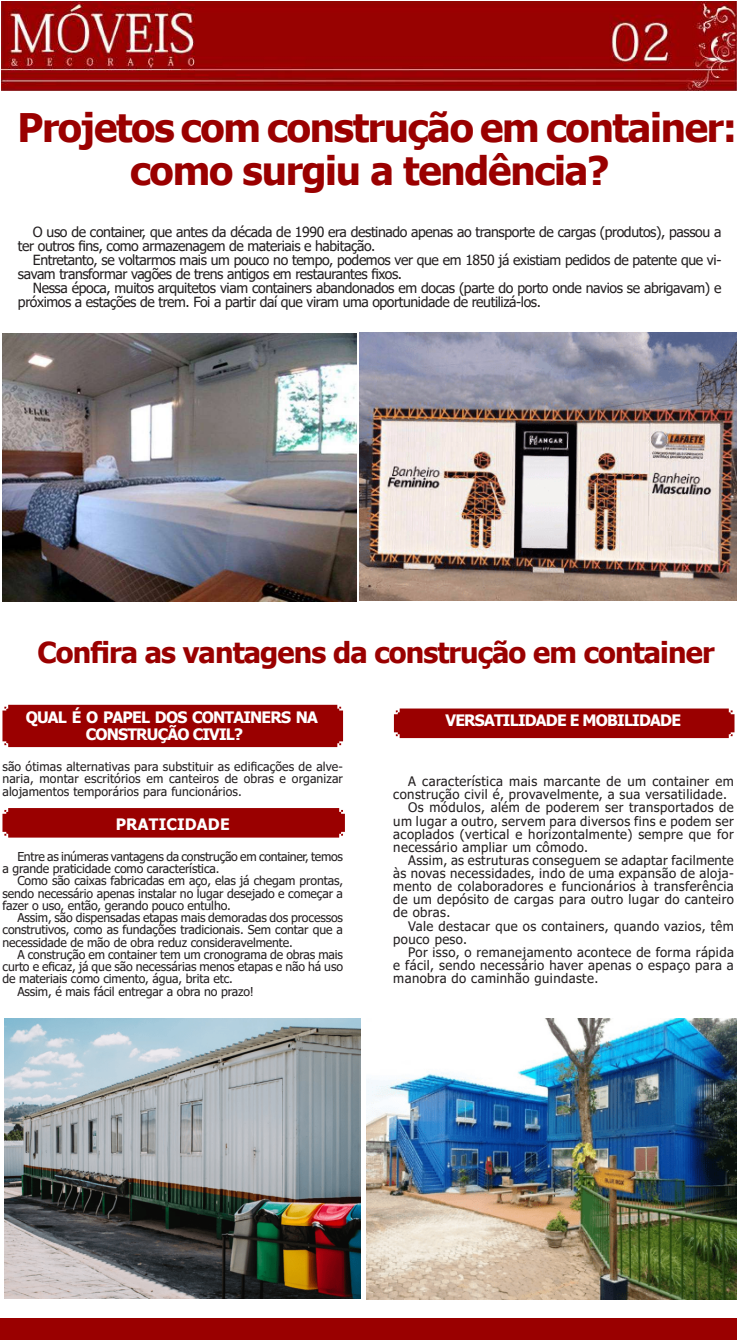
<style>
.page{position:relative;width:737px;height:1340px;background:#fff}
.page>*{position:absolute;margin:0;border:0;box-sizing:border-box;transform-origin:0 0}
.t1{font:700 39.38px/42.9px "Tahoma";letter-spacing:-.03em;color:#9a0000;text-align:center}
.t2{font:700 28.88px "Tahoma";letter-spacing:-.03em;color:#9a0000}
.t3{font:700 15.75px/17.5px "Tahoma";letter-spacing:-.05em;color:#fff}
.t4{font:700 15.75px "Tahoma";letter-spacing:.01em;color:#fff}
.t5{font:14px/14px "Tahoma";letter-spacing:-.03em;color:#231f20}
.t6{font:13.12px "Tahoma";letter-spacing:.03em;color:#231f20}
.t7{font:12.25px/12.2px "Tahoma";letter-spacing:-.01em;color:#231f20;text-align:justify}
</style>
<div class="page">
<img style="left:1px;top:1px;width:736px;height:89px">
<div style="left:0;top:1318px;width:737px;height:21px;background:#9a0000"></div>
<div style="left:2px;top:704px;width:341px;height:43px;background:#9a0000"></div>
<div style="left:394px;top:708px;width:340px;height:30px;background:#9a0000"></div>
<div style="left:2px;top:808px;width:343px;height:29px;background:#9a0000"></div>
<img style="left:4px;top:1018px;width:356px;height:280px">
<img style="left:366px;top:1018px;width:371px;height:281px">
<img style="left:2px;top:333px;width:354px;height:268px">
<img style="left:360px;top:332px;width:376px;height:268px">
<h1 class="t1" style="left:17px;top:108px;width:721px">Projetos com construção em container: como surgiu a tendência?</h1>
<p class="t5" style="left:18px;top:225px;width:705px;text-indent:15px">O uso de container, que antes da década de 1990 era destinado apenas ao transporte de cargas (produtos), passou a ter outros fins, como armazenagem de materiais e habitação.</p>
<p class="t5" style="left:18px;top:253px;width:705px;text-indent:15px">Entretanto, se voltarmos mais um pouco no tempo, podemos ver que em 1850 já existiam pedidos de patente que vi&shy;savam transformar vagões de trens antigos em restaurantes fixos.</p>
<p class="t5" style="left:18px;top:281px;width:705px;text-indent:15px">Nessa época, muitos arquitetos viam containers abandonados em docas (parte do porto onde navios se abrigavam) e próximos a estações de trem. Foi a partir daí que viram uma oportunidade de reutilizá-los.</p>
<h2 class="t2" style="left:37px;top:632px;width:678px">Confira as vantagens da construção em container</h2>
<p class="t3" style="left:86px;top:708px;width:234px;text-indent:-60px">QUAL É O PAPEL DOS CONTAINERS NA<br>CONSTRUÇÃO CIVIL?</p>
<p class="t3" style="left:445px;top:712px;width:237px">VERSATILIDADE E MOBILIDADE</p>
<p class="t7" style="left:2px;top:761px;width:342px">são ótimas alternativas para substituir as edificações de alve&shy;naria, montar escritórios em canteiros de obras e organizar alojamentos temporários para funcionários.</p>
<p class="t4" style="left:116px;top:813px;width:115px">PRATICIDADE</p>
<p class="t7" style="left:2px;top:851px;width:342px;text-indent:15px">Entre as inúmeras vantagens da construção em container, temos a grande praticidade como característica.</p>
<p class="t7" style="left:2px;top:875px;width:342px;text-indent:15px">Como são caixas fabricadas em aço, elas já chegam prontas, sendo necessário apenas instalar no lugar desejado e começar a fazer o uso, então, gerando pouco entulho.</p>
<p class="t7" style="left:2px;top:912px;width:342px;text-indent:15px">Assim, são dispensadas etapas mais demoradas dos processos construtivos, como as fundações tradicionais. Sem contar que a necessidade de mão de obra reduz consideravelmente.</p>
<p class="t7" style="left:17px;top:949px;width:327px">A construção em container tem um cronograma de obras mais</p>
<p class="t7" style="left:2px;top:961px;width:342px">curto e eficaz, já que são necessárias menos etapas e não há uso</p>
<p class="t7" style="left:2px;top:973px;width:232px">de materiais como cimento, água, brita etc.</p>
<p class="t7" style="left:17px;top:985px;width:238px">Assim, é mais fácil entregar a obra no prazo!</p>
<p class="t6" style="left:408px;top:772px;width:327px">A característica mais marcante de um container em</p>
<p class="t6" style="left:393px;top:785px;width:335px">construção civil é, provavelmente, a sua versatilidade.</p>
<p class="t6" style="left:408px;top:798px;width:327px">Os módulos, além de poderem ser transportados de</p>
<p class="t6" style="left:393px;top:812px;width:342px">um lugar a outro, servem para diversos fins e podem ser</p>
<p class="t6" style="left:393px;top:825px;width:342px">acoplados (vertical e horizontalmente) sempre que for</p>
<p class="t6" style="left:393px;top:838px;width:196px">necessário ampliar um cômodo.</p>
<p class="t6" style="left:408px;top:851px;width:327px">Assim, as estruturas conseguem se adaptar facilmente</p>
<p class="t6" style="left:393px;top:864px;width:342px">às novas necessidades, indo de uma expansão de aloja-</p>
<p class="t6" style="left:393px;top:877px;width:342px">mento de colaboradores e funcionários à transferência</p>
<p class="t6" style="left:393px;top:890px;width:342px">de um depósito de cargas para outro lugar do canteiro</p>
<p class="t6" style="left:393px;top:903px;width:59px">de obras.</p>
<p class="t6" style="left:408px;top:917px;width:327px">Vale destacar que os containers, quando vazios, têm</p>
<p class="t6" style="left:393px;top:930px;width:75px">pouco peso.</p>
<p class="t6" style="left:408px;top:943px;width:327px">Por isso, o remanejamento acontece de forma rápida</p>
<p class="t6" style="left:393px;top:956px;width:342px">e fácil, sendo necessário haver apenas o espaço para a</p>
<p class="t6" style="left:393px;top:969px;width:206px">manobra do caminhão guindaste.</p>
</div>
